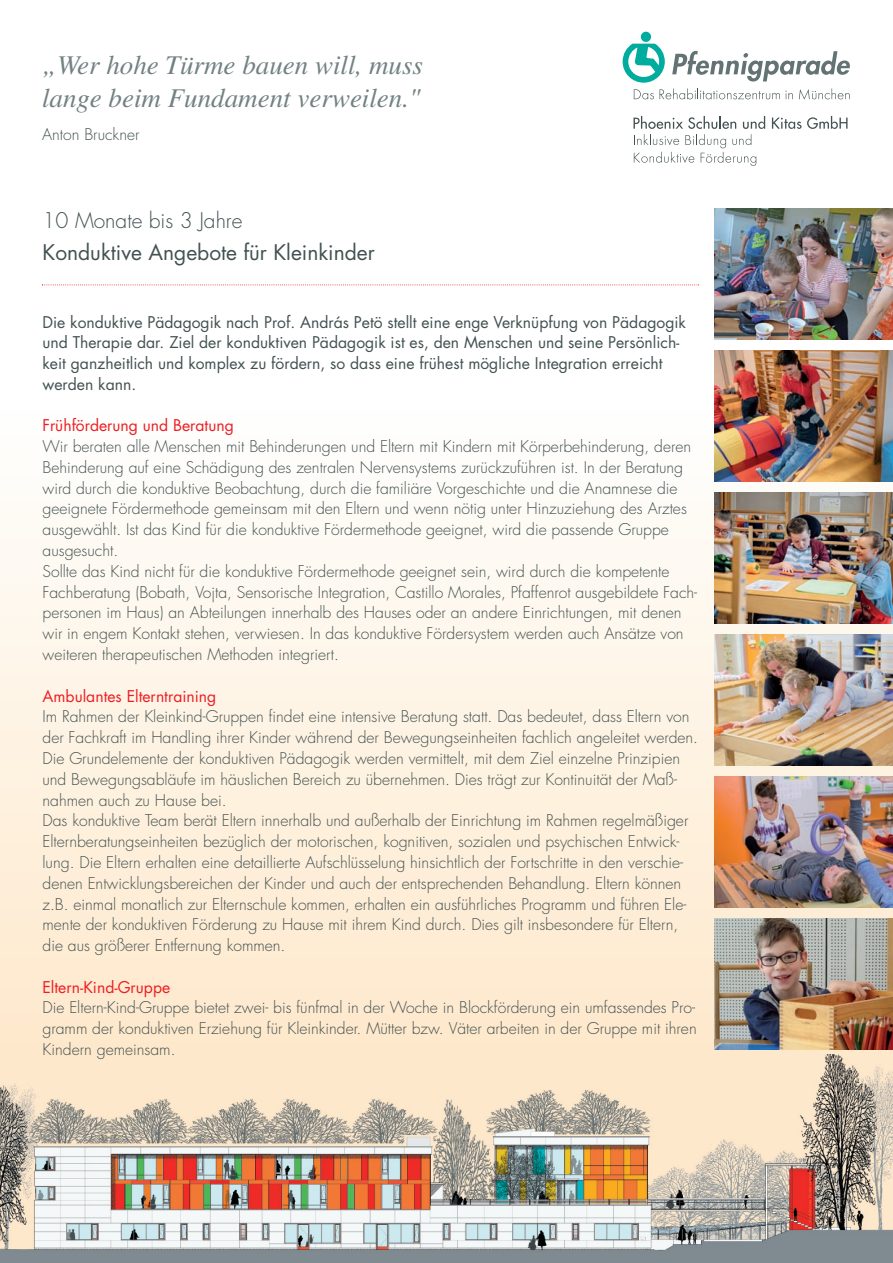
<style>
.page{position:relative;width:893px;height:1263px;background:#fff}
.page>*{position:absolute;margin:0;border:0;box-sizing:border-box;transform-origin:0 0}
.t1{font:italic 27px/32.4px "Times";color:#738183}
.t2{font:21px "Futura";color:#435151}
.t3{font:300 21px "Futura";color:#435151}
.t4{font:300 15.75px/20.9px "Futura";color:#435151}
.t5{font:15.75px/20.7px "Futura";color:#435151}
.t6{font:15.75px "Futura";color:#ee1d23}
</style>
<div class="page">
<svg style="left:0;top:1054px;width:893px;height:209px;background:#cbbbac"></svg>
<svg style="left:42px;top:284px;width:657px;height:1px"></svg>
<svg style="left:772px;top:118px;width:29px;height:11px"></svg>
<svg style="left:807px;top:116px;width:40px;height:13px"></svg>
<svg style="left:633px;top:116px;width:132px;height:50px"></svg>
<svg style="left:623px;top:32px;width:227px;height:68px"></svg>
<img style="left:714px;top:350px;width:179px;height:132px">
<img style="left:714px;top:208px;width:179px;height:132px">
<img style="left:714px;top:918px;width:179px;height:132px">
<img style="left:714px;top:776px;width:179px;height:132px">
<img style="left:714px;top:634px;width:179px;height:132px">
<img style="left:714px;top:492px;width:179px;height:132px">
<h1 class="t1" style="left:42px;top:51px;width:382px">„Wer hohe Türme bauen will, muss lange beim Fundament verweilen."</h1>
<p class="t4" style="left:42px;top:125px;width:99px">Anton Bruckner</p>
<h2 class="t3" style="left:43px;top:211px;width:201px">10 Monate bis 3 Jahre</h2>
<h2 class="t2" style="left:43px;top:242px;width:334px">Konduktive Angebote für Kleinkinder</h2>
<p class="t5" style="left:43px;top:313px;width:645px">Die konduktive Pädagogik nach Prof. András Petö stellt eine enge Verknüpfung von Pädagogik und Therapie dar. Ziel der konduktiven Pädagogik ist es, den Menschen und seine Persönlich&shy;keit ganzheitlich und komplex zu fördern, so dass eine frühest mögliche Integration erreicht werden kann.</p>
<p class="t6" style="left:43px;top:418px;width:193px">Frühförderung und Beratung</p>
<p class="t4" style="left:43px;top:437px;width:656px">Wir beraten alle Menschen mit Behinderungen und Eltern mit Kindern mit Körperbehinderung, deren Behinderung auf eine Schädigung des zentralen Nervensystems zurückzuführen ist. In der Beratung wird durch die konduktive Beobachtung, durch die familiäre Vorgeschichte und die Anamnese die geeignete Fördermethode gemeinsam mit den Eltern und wenn nötig unter Hinzuziehung des Arztes ausgewählt. Ist das Kind für die konduktive Fördermethode geeignet, wird die passende Gruppe ausgesucht.<br>Sollte das Kind nicht für die konduktive Fördermethode geeignet sein, wird durch die kompetente Fachberatung (Bobath, Vojta, Sensorische Integration, Castillo Morales, Pfaffenrot ausgebildete Fach&shy;personen im Haus) an Abteilungen innerhalb des Hauses oder an andere Einrichtungen, mit denen wir in engem Kontakt stehen, verwiesen. In das konduktive Fördersystem werden auch Ansätze von weiteren therapeutischen Methoden integriert.</p>
<p class="t6" style="left:43px;top:688px;width:175px">Ambulantes Elterntraining</p>
<p class="t4" style="left:43px;top:707px;width:657px">Im Rahmen der Kleinkind-Gruppen findet eine intensive Beratung statt. Das bedeutet, dass Eltern von der Fachkraft im Handling ihrer Kinder während der Bewegungseinheiten fachlich angeleitet werden.<br>Die Grundelemente der konduktiven Pädagogik werden vermittelt, mit dem Ziel einzelne Prinzipien und Bewegungsabläufe im häuslichen Bereich zu übernehmen. Dies trägt zur Kontinuität der Maß&shy;nahmen auch zu Hause bei.<br>Das konduktive Team berät Eltern innerhalb und außerhalb der Einrichtung im Rahmen regelmäßiger Elternberatungseinheiten bezüglich der motorischen, kognitiven, sozialen und psychischen Entwick&shy;lung. Die Eltern erhalten eine detaillierte Aufschlüsselung hinsichtlich der Fortschritte in den verschie&shy;denen Entwicklungsbereichen der Kinder und auch der entsprechenden Behandlung. Eltern können z.B. einmal monatlich zur Elternschule kommen, erhalten ein ausführliches Programm und führen Ele&shy;mente der konduktiven Förderung zu Hause mit ihrem Kind durch. Dies gilt insbesondere für Eltern, die aus größerer Entfernung kommen.</p>
<p class="t6" style="left:43px;top:979px;width:129px">Eltern-Kind-Gruppe</p>
<p class="t4" style="left:43px;top:999px;width:656px;text-align:justify">Die Eltern-Kind-Gruppe bietet zwei- bis fünfmal in der Woche in Blockförderung ein umfassendes Pro&shy;gramm der konduktiven Erziehung für Kleinkinder. Mütter bzw. Väter arbeiten in der Gruppe mit ihren Kindern gemeinsam.</p>
</div>
